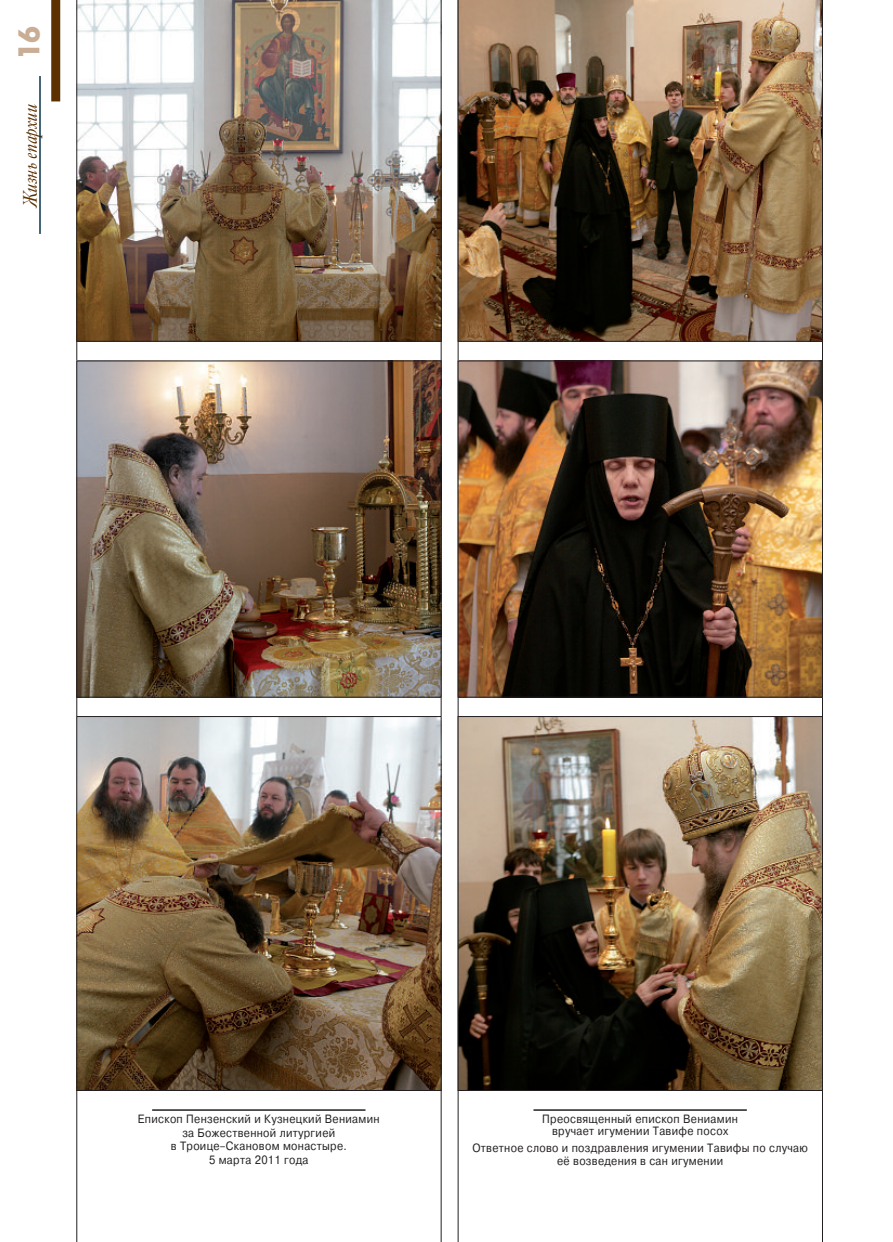
<style>
.page{position:relative;width:893px;height:1242px;background:#fff}
.page>*{position:absolute;margin:0;border:0;box-sizing:border-box;transform-origin:0 0}
.t1{font:30px "Futuris XC";color:#c9ae95;scale:.95 1}
.t2{font:italic 19.5px "Kis CBT";color:#5d3000;scale:.9 1}
.t3{font:12px/14px "Pragmatica C";letter-spacing:.03em;color:#231f20;text-align:center;scale:.9 1}
</style>
<div class="page">
<img style="left:78px;top:362px;width:361px;height:333px">
<div style="left:76px;top:360px;width:365px;height:337px;border:1px solid #231f20"></div>
<img style="left:78px;top:718px;width:361px;height:371px">
<div style="left:76px;top:716px;width:365px;height:375px;border:1px solid #231f20"></div>
<img style="left:76px;top:0;width:365px;height:342px">
<hr style="left:152px;top:1109px;width:213px;height:1px;background:#231f20">
<img style="left:460px;top:362px;width:361px;height:333px">
<div style="left:458px;top:360px;width:365px;height:337px;border:1px solid #231f20"></div>
<img style="left:460px;top:718px;width:361px;height:370px">
<div style="left:458px;top:716px;width:365px;height:374px;border:1px solid #231f20"></div>
<img style="left:458px;top:0;width:365px;height:342px">
<hr style="left:533px;top:1109px;width:214px;height:1px;background:#231f20">
<div style="left:51px;top:0;width:9px;height:101px;background:#5d3000"></div>
<hr style="left:39px;top:76px;width:2px;height:158px;background:#0a354a">
<h1 class="t1" style="left:11px;top:60px;width:37px;rotate:-90deg">16</h1>
<h2 class="t2" style="left:19px;top:207px;width:117px;rotate:-90deg">Жизнь епархии</h2>
<p class="t3" style="left:138px;top:1111px;width:270px">Епископ Пензенский и Кузнецкий Вениамин за Божественной литургией<br>в Троице–Скановом монастыре.<br>5 марта 2011 года</p>
<p class="t3" style="left:542px;top:1112px;width:219px;line-height:12.5px">Преосвященный епископ Вениамин вручает игумении Тавифе посох</p>
<p class="t3" style="left:472px;top:1142px;width:374px;line-height:12.5px">Ответное слово и поздравления игумении Тавифы по случаю её возведения в сан игумении</p>
</div>
